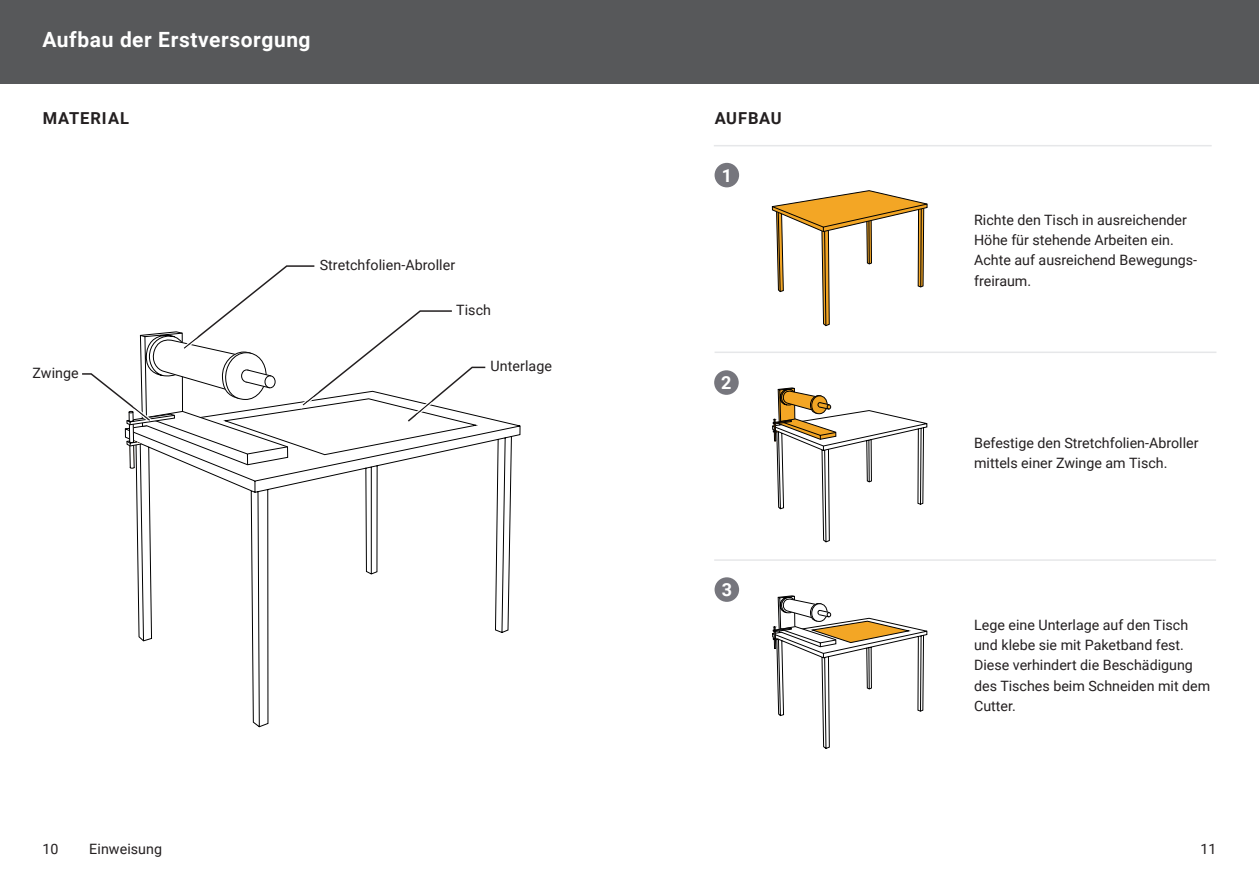
<style>
.page{position:relative;width:1259px;height:893px;background:#fff}
.page>*{position:absolute;margin:0;border:0;box-sizing:border-box;transform-origin:0 0}
.t1{font:700 21px "Roboto";letter-spacing:.03em;color:#fff}
.Nummerierung_Bubble{font:700 18px "Roboto";color:#fff}
.t2{font:700 16.5px "Roboto";letter-spacing:.06em;color:#231f20}
.Mengentext{font:14.25px/20.2px "Roboto";color:#231f20}
</style>
<div class="page">
<div style="left:0;top:0;width:1259px;height:84px;background:#57585a"></div>
<svg style="left:137px;top:417px;width:384px;height:311px"></svg>
<svg style="left:82px;top:265px;width:405px;height:278px"></svg>
<svg style="left:772px;top:387px;width:155px;height:156px"></svg>
<svg style="left:772px;top:190px;width:155px;height:136px"></svg>
<svg style="left:772px;top:595px;width:155px;height:154px"></svg>
<hr style="left:714px;top:352px;width:502px;height:1px;background:#e6e7e9">
<hr style="left:714px;top:559px;width:502px;height:2px;background:#e6e7e9">
<div style="left:714px;top:163px;width:25px;height:24px;background:#76767d;border-radius:50%"></div>
<div style="left:714px;top:370px;width:24px;height:25px;background:#76767d;border-radius:50%"></div>
<div style="left:714px;top:577px;width:25px;height:25px;background:#76767d;border-radius:50%"></div>
<hr style="left:714px;top:145px;width:497px;height:1px;background:#e6e7e9">
<h1 class="t1" style="left:43px;top:24px;width:269px">Aufbau der Erstversorgung</h1>
<h2 class="t2" style="left:43px;top:106px;width:88px">MATERIAL</h2>
<p class="Mengentext" style="left:33px;top:362px;width:48px">Zwinge</p>
<p class="Mengentext" style="left:320px;top:254px;width:137px">Stretchfolien-Abroller</p>
<p class="Mengentext" style="left:456px;top:299px;width:36px">Tisch</p>
<p class="Mengentext" style="left:490px;top:355px;width:63px">Unterlage</p>
<h2 class="t2" style="left:715px;top:106px;width:68px">AUFBAU</h2>
<p class="Nummerierung_Bubble" style="left:721px;top:163px;width:12px">1</p>
<p class="Nummerierung_Bubble" style="left:721px;top:370px;width:12px">2</p>
<p class="Nummerierung_Bubble" style="left:721px;top:577px;width:12px">3</p>
<p class="Mengentext" style="left:974px;top:209px;width:214px">Richte den Tisch in ausreichender<br>Höhe für stehende Arbeiten ein.</p>
<p class="Mengentext" style="left:974px;top:250px;width:225px">Achte auf ausreichend Bewegungs&shy;freiraum.</p>
<p class="Mengentext" style="left:974px;top:432px;width:226px">Befestige den Stretchfolien-Abroller mittels einer Zwinge am Tisch.</p>
<p class="Mengentext" style="left:974px;top:614px;width:238px">Lege eine Unterlage auf den Tisch und klebe sie mit Paketband fest.<br>Diese verhindert die Beschädigung des Tisches beim Schneiden mit dem<br>Cutter.</p>
<p class="Mengentext" style="left:43px;top:838px;width:18px">10</p>
<p class="Mengentext" style="left:1200px;top:838px;width:18px">11</p>
<p class="Mengentext" style="left:89px;top:838px;width:74px">Einweisung</p>
</div>
